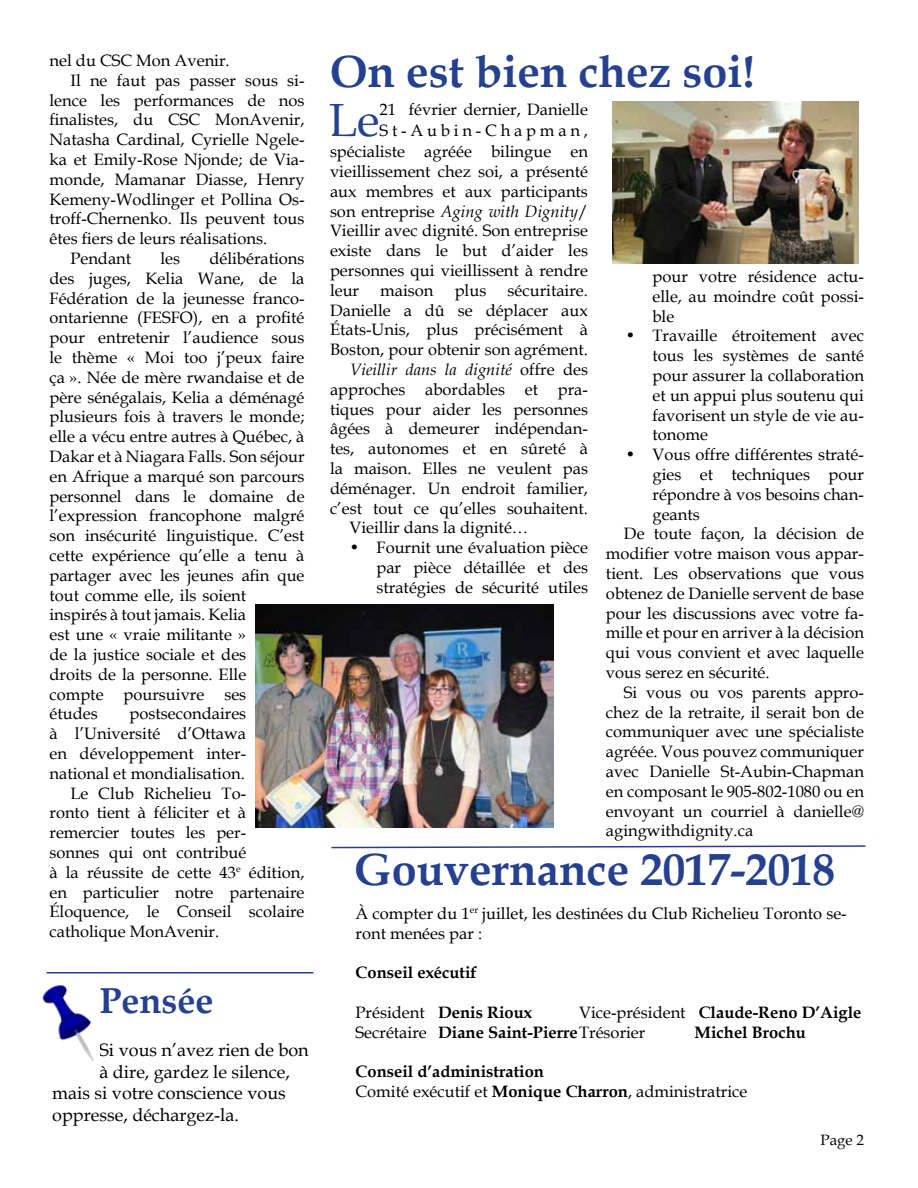
<style>
.page{position:relative;width:918px;height:1188px;background:#fff}
.page>*{position:absolute;margin:0;border:0;box-sizing:border-box;transform-origin:0 0}
.t1{font:46.65px "Book Antiqua";color:#25408f}
.t2{font:700 45px "Book Antiqua";color:#25408f}
.t3{font:700 36px "Book Antiqua";color:#25408f}
.t4{font:18px "Book Antiqua";color:#000}
.t5{font:16.5px/19.8px "Book Antiqua";color:#000;text-align:justify}
.t6{font:700 16.5px/19.8px "Book Antiqua";color:#000}
.t7{font:italic 16.5px "Book Antiqua";color:#000}
.t8{font:16.5px "Book Antiqua";letter-spacing:.23em;color:#000}
.t9{font:15px "Book Antiqua";color:#000}
.s1{font-style:normal}
.s2{font-weight:400}
</style>
<div class="page">
<img style="left:42px;top:985px;width:52px;height:76px">
<hr style="left:46px;top:972px;width:268px;height:2px;background:#25408f">
<img style="left:612px;top:101px;width:246px;height:162px">
<svg style="left:331px;top:845px;width:535px;height:4px"></svg>
<img style="left:255px;top:604px;width:299px;height:224px">
<p class="t5" style="left:50px;top:50px;width:182px">nel du CSC Mon Avenir.</p>
<p class="t5" style="left:71px;top:70px;width:236px">Il ne faut pas passer sous si-</p>
<p class="t5" style="left:50px;top:90px;width:257px">lence les performances de nos</p>
<p class="t5" style="left:50px;top:110px;width:257px">finalistes, du CSC MonAvenir,</p>
<p class="t5" style="left:50px;top:129px;width:257px">Natasha Cardinal, Cyrielle Ngele-</p>
<p class="t5" style="left:50px;top:149px;width:257px">ka et Emily-Rose Njonde; de Via-</p>
<p class="t5" style="left:50px;top:169px;width:257px">monde, Mamanar Diasse, Henry</p>
<p class="t5" style="left:50px;top:189px;width:257px">Kemeny-Wodlinger et Pollina Os-</p>
<p class="t5" style="left:50px;top:209px;width:257px">troff-Chernenko. Ils peuvent tous</p>
<p class="t5" style="left:50px;top:228px;width:219px">êtes fiers de leurs réalisations.</p>
<p class="t5" style="left:71px;top:248px;width:62px">Pendant</p>
<p class="t5" style="left:160px;top:248px;width:21px">les</p>
<p class="t5" style="left:50px;top:248px;width:257px;text-align:left;text-indent:160px">délibérations des juges, Kelia Wane, de la<br>Fédération de la jeunesse franco&shy;ontarienne (FESFO), en a profité pour entretenir l’audience sous le thème « Moi too j’peux faire ça ». Née de mère rwandaise et de père sénégalais, Kelia a déménagé plusieurs fois à travers le monde; elle a vécu entre autres à Québec, à<br>Dakar et à Niagara Falls. Son séjour en Afrique a marqué son parcours personnel dans le domaine de l’expression francophone malgré son insécurité linguistique. C’est cette expérience qu’elle a tenu à partager avec les jeunes afin que tout comme elle, ils soient inspirés à tout jamais. Kelia<br>est une « vraie militante »<br>de la justice sociale et des<br>droits de la personne. Elle<br>compte poursuivre ses<br>études</p>
<p class="t5" style="left:130px;top:704px;width:118px">postsecondaires</p>
<p class="t5" style="left:50px;top:723px;width:198px">à l’Université d’Ottawa</p>
<p class="t5" style="left:50px;top:743px;width:198px">en développement inter-</p>
<p class="t5" style="left:50px;top:763px;width:197px">national et mondialisation.</p>
<p class="t5" style="left:71px;top:783px;width:177px">Le Club Richelieu To-</p>
<p class="t5" style="left:50px;top:803px;width:198px">ronto tient à féliciter et à</p>
<p class="t5" style="left:50px;top:822px;width:198px">remercier toutes les per-</p>
<p class="t5" style="left:50px;top:842px;width:198px">sonnes qui ont contribué</p>
<p class="t5" style="left:50px;top:862px;width:257px">à la réussite de cette 43<sup>e</sup> édition,</p>
<p class="t5" style="left:50px;top:882px;width:257px">en particulier notre partenaire</p>
<p class="t5" style="left:50px;top:902px;width:257px">Éloquence, le Conseil scolaire</p>
<p class="t5" style="left:50px;top:921px;width:171px">catholique MonAvenir.</p>
<h3 class="t3" style="left:99px;top:976px;width:115px">Pensée</h3>
<p class="t4" style="left:99px;top:1037px;width:211px">Si vous n’avez rien de bon</p>
<p class="t4" style="left:99px;top:1059px;width:192px">à dire, gardez le silence,</p>
<p class="t4" style="left:52px;top:1081px;width:235px">mais si votre conscience vous</p>
<p class="t4" style="left:52px;top:1102px;width:188px">oppresse, déchargez-la.</p>
<h2 class="t2" style="left:330px;top:41px;width:426px">On est bien chez soi!</h2>
<h1 class="t1" style="left:329px;top:88px;width:52px">Le</h1>
<p class="t5" style="left:380px;top:99px;width:210px">21 février dernier, Danielle</p>
<p class="t8" style="left:380px;top:119px;width:210px">St-Aubin-Chapman,</p>
<p class="t5" style="left:330px;top:141px;width:259px">spécialiste agréée bilingue en</p>
<p class="t5" style="left:330px;top:161px;width:260px">vieillissement chez soi, a présenté</p>
<p class="t5" style="left:330px;top:181px;width:259px">aux membres et aux participants</p>
<p class="t7" style="left:330px;top:199px;width:260px"><span class="s1">son entreprise</span> Aging with Dignity<span class="s1">/</span></p>
<p class="t5" style="left:330px;top:221px;width:259px">Vieillir avec dignité. Son entreprise</p>
<p class="t5" style="left:330px;top:240px;width:260px">existe dans le but d’aider les</p>
<p class="t5" style="left:330px;top:260px;width:260px">personnes qui vieillissent à rendre</p>
<p class="t5" style="left:330px;top:280px;width:31px">leur</p>
<p class="t5" style="left:380px;top:280px;width:55px">maison</p>
<p class="t5" style="left:455px;top:280px;width:33px">plus</p>
<p class="t5" style="left:508px;top:280px;width:82px">sécuritaire.</p>
<p class="t5" style="left:330px;top:300px;width:259px">Danielle a dû se déplacer aux</p>
<p class="t5" style="left:330px;top:320px;width:260px">États-Unis, plus précisément à</p>
<p class="t5" style="left:330px;top:339px;width:259px">Boston, pour obtenir son agrément.</p>
<p class="t7" style="left:350px;top:358px;width:240px">Vieillir dans la dignité <span class="s1">offre des</span></p>
<p class="t5" style="left:330px;top:379px;width:260px">approches abordables et pra-</p>
<p class="t5" style="left:330px;top:399px;width:260px">tiques pour aider les personnes</p>
<p class="t5" style="left:330px;top:419px;width:260px">âgées à demeurer indépendan-</p>
<p class="t5" style="left:330px;top:438px;width:260px">tes, autonomes et en sûreté à</p>
<p class="t5" style="left:330px;top:458px;width:260px">la maison. Elles ne veulent pas</p>
<p class="t5" style="left:330px;top:478px;width:260px">déménager. Un endroit familier,</p>
<p class="t5" style="left:330px;top:498px;width:259px">c’est tout ce qu’elles souhaitent.</p>
<p class="t5" style="left:350px;top:518px;width:180px">Vieillir dans la dignité…</p>
<p class="t5" style="left:376px;top:537px;width:213px;text-indent:-27px">• Fournit une évaluation pièce par pièce détaillée et des stratégies de sécurité utiles</p>
<p class="t5" style="left:652px;top:266px;width:213px">pour votre résidence actu&shy;elle, au moindre coût possi&shy;ble</p>
<p class="t5" style="left:652px;top:326px;width:213px;text-indent:-27px">• Travaille étroitement avec tous les systèmes de santé pour assurer la collaboration et un appui plus soutenu qui favorisent un style de vie au&shy;tonome</p>
<p class="t5" style="left:625px;top:444px;width:240px">• Vous offre différentes straté-</p>
<p class="t5" style="left:652px;top:464px;width:213px">gies et techniques pour</p>
<p class="t5" style="left:652px;top:484px;width:213px">répondre à vos besoins chan-</p>
<p class="t5" style="left:652px;top:504px;width:49px">geants</p>
<p class="t5" style="left:624px;top:524px;width:242px">De toute façon, la décision de</p>
<p class="t5" style="left:606px;top:543px;width:259px">modifier votre maison vous appar-</p>
<p class="t5" style="left:606px;top:563px;width:260px">tient. Les observations que vous</p>
<p class="t5" style="left:606px;top:583px;width:260px">obtenez de Danielle servent de base</p>
<p class="t5" style="left:606px;top:603px;width:260px">pour les discussions avec votre fa-</p>
<p class="t5" style="left:606px;top:623px;width:260px">mille et pour en arriver à la décision</p>
<p class="t5" style="left:606px;top:642px;width:260px">qui vous convient et avec laquelle</p>
<p class="t5" style="left:606px;top:662px;width:165px">vous serez en sécurité.</p>
<p class="t5" style="left:624px;top:682px;width:242px">Si vous ou vos parents appro-</p>
<p class="t5" style="left:606px;top:702px;width:259px">chez de la retraite, il serait bon de</p>
<p class="t5" style="left:606px;top:722px;width:260px">communiquer avec une spécialiste</p>
<p class="t5" style="left:606px;top:741px;width:260px">agréée. Vous pouvez communiquer</p>
<p class="t5" style="left:606px;top:761px;width:259px">avec Danielle St-Aubin-Chapman</p>
<p class="t5" style="left:606px;top:781px;width:259px">en composant le 905-802-1080 ou en</p>
<p class="t5" style="left:606px;top:801px;width:260px">envoyant un courriel à danielle@</p>
<p class="t5" style="left:606px;top:821px;width:149px">agingwithdignity.ca</p>
<h2 class="t2" style="left:354px;top:839px;width:483px">Gouvernance 2017-2018</h2>
<p class="t5" style="left:356px;top:903px;width:493px">À compter du 1<sup>er</sup> juillet, les destinées du Club Richelieu Toronto se&shy;ront menées par :</p>
<p class="t6" style="left:356px;top:963px;width:123px">Conseil exécutif</p>
<p class="t6" style="left:356px;top:1002px;width:178px"><span class="s2">Président</span> Denis Rioux</p>
<p class="t6" style="left:356px;top:1002px;width:507px;text-indent:223px"><span class="s2">Vice-président</span> Claude-Reno D’Aigle<br><span class="s2">Secrétaire</span> Diane Saint-Pierre<span class="s2">Trésorier</span></p>
<p class="t6" style="left:695px;top:1022px;width:113px">Michel Brochu</p>
<p class="t6" style="left:356px;top:1062px;width:393px">Conseil d’administration<br><span class="s2">Comité exécutif et</span> Monique Charron<span class="s2">, administratrice</span></p>
<p class="t9" style="left:821px;top:1129px;width:45px">Page 2</p>
</div>
